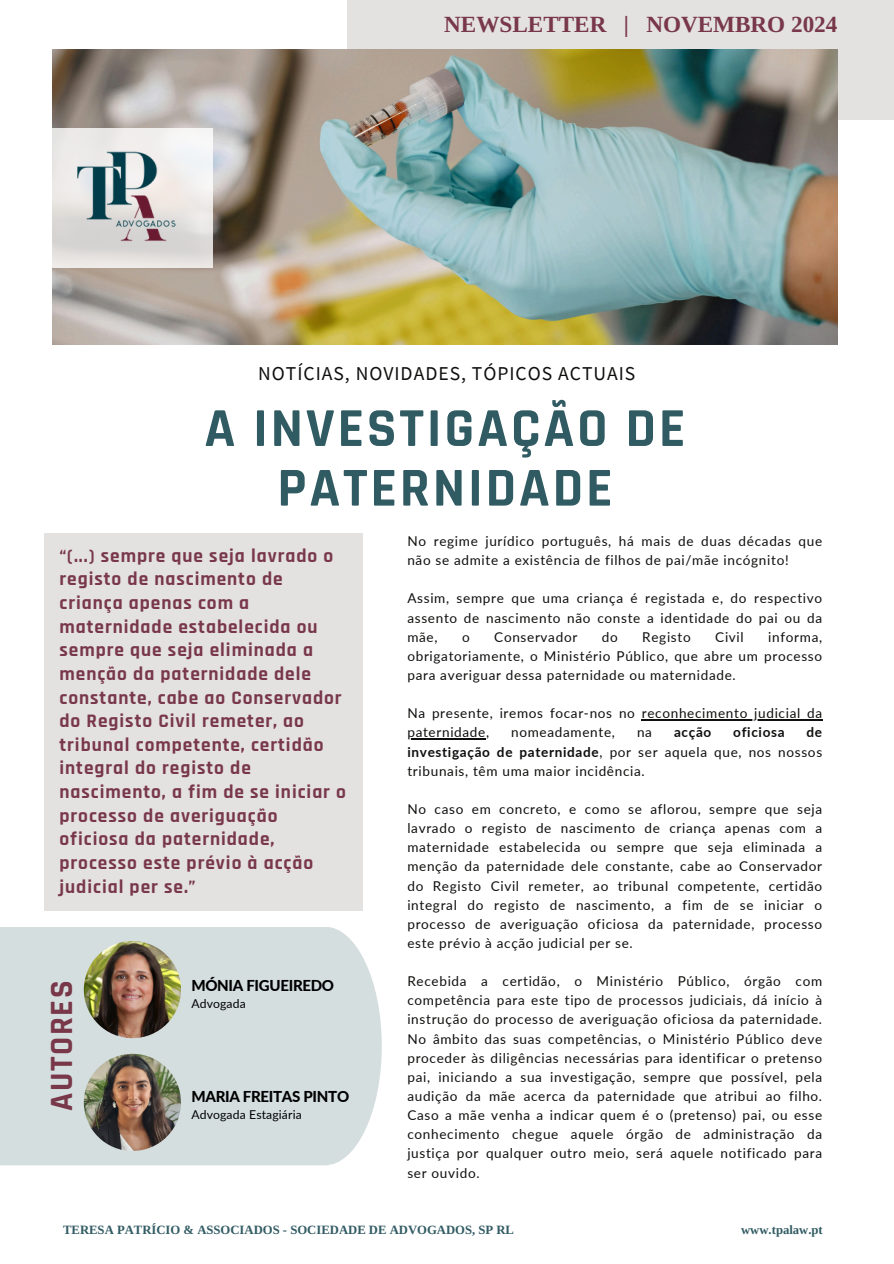
<style>
.page{position:relative;width:894px;height:1264px;background:#fff}
.page>*{position:absolute;margin:0;border:0;box-sizing:border-box;transform-origin:0 0}
.t1{font:700 55.35px/59.7px "Rajdhani";letter-spacing:.05em;color:#315b63;text-align:center}
.t2{font:700 32.85px "Rajdhani";letter-spacing:.05em;color:#783849}
.t3{font:700 23.25px "Libra Serif Modern";color:#783849}
.t4{font:19.65px "Source Sans Pro";letter-spacing:.05em;color:#100f0e}
.t5{font:700 19.35px/23.7px "Rajdhani";letter-spacing:.05em;color:#783849}
.t6{font:800 15px "Lato";letter-spacing:-.02em;color:#000}
.t7{font:13.5px/19.2px "Lato";letter-spacing:.05em;color:#100f0e;text-align:justify}
.t8{font:700 13.5px "Lato";letter-spacing:.05em;color:#100f0e}
.t9{font:700 12.75px "Libra Serif Modern";color:#315b63}
.t10{font:12.15px "Lato";letter-spacing:.01em;color:#000}
.s1{font-weight:700}
</style>
<div class="page">
<div style="left:347px;top:0;width:546px;height:119px;background:#e4e1e1"></div>
<img style="left:52px;top:50px;width:784px;height:294px">
<svg style="left:52px;top:128px;width:161px;height:140px;fill:#ebe8e6"></svg>
<img style="left:65px;top:138px;width:133px;height:118px">
<div style="left:45px;top:533px;width:318px;height:377px;background:#e4e1e1"></div>
<div style="left:0;top:927px;width:381px;height:238px;background:#d5dedf"></div>
<img style="left:84px;top:941px;width:97px;height:97px;border-radius:50%">
<img style="left:84px;top:1053px;width:97px;height:97px;border-radius:50%">
<hr style="left:641px;top:719px;width:181px;height:1px;background:#100f0e">
<hr style="left:407px;top:738px;width:79px;height:1px;background:#100f0e">
<p class="t3" style="left:444px;top:11px;width:394px">NEWSLETTER | NOVEMBRO 2024</p>
<h5 class="t4" style="left:258px;top:361px;width:378px">NOTÍCIAS, NOVIDADES, TÓPICOS ACTUAIS</h5>
<p class="t1" style="left:204px;top:400px;width:482px">A INVESTIGAÇÃO DE<br>PATERNIDADE</p>
<p class="t5" style="left:59px;top:544px;width:288px">“(...) sempre que seja lavrado o registo de nascimento de criança apenas com a maternidade estabelecida ou sempre que seja eliminada a menção da paternidade dele constante, cabe ao Conservador do Registo Civil remeter, ao tribunal competente, certidão integral do registo de nascimento, a fim de se iniciar o processo de averiguação oficiosa da paternidade, processo este prévio à acção judicial per se.”</p>
<p class="t2" style="left:41px;top:1111px;width:132px;rotate:-90deg">AUTORES</p>
<p class="t6" style="left:191px;top:975px;width:144px">MÓNIA FIGUEIREDO</p>
<p class="t10" style="left:191px;top:995px;width:56px">Advogada</p>
<p class="t6" style="left:191px;top:1086px;width:159px">MARIA FREITAS PINTO</p>
<p class="t10" style="left:191px;top:1107px;width:112px">Advogada Estagiária</p>
<h2 class="t7" style="left:407px;top:531px;width:416px">No regime jurídico português, há mais de duas décadas que não se admite a existência de filhos de pai/mãe incógnito!</h2>
<p class="t7" style="left:407px;top:588px;width:416px">Assim, sempre que uma criança é registada e, do respectivo assento de nascimento não conste a identidade do pai ou da mãe,</p>
<p class="t7" style="left:462px;top:627px;width:9px">o</p>
<p class="t7" style="left:494px;top:627px;width:84px">Conservador</p>
<p class="t7" style="left:601px;top:627px;width:17px">do</p>
<p class="t7" style="left:642px;top:627px;width:50px">Registo</p>
<p class="t7" style="left:715px;top:627px;width:30px">Civil</p>
<p class="t7" style="left:407px;top:627px;width:416px;text-indent:361px">informa, obrigatoriamente, o Ministério Público, que abre um processo para averiguar dessa paternidade ou maternidade.</p>
<p class="t7" style="left:407px;top:703px;width:229px">Na presente, iremos focar-nos no</p>
<h6 class="t7" style="left:641px;top:703px;width:182px">reconhecimento judicial da</h6>
<p class="t7" style="left:407px;top:722px;width:83px">paternidade,</p>
<p class="t7" style="left:511px;top:722px;width:105px">nomeadamente,</p>
<p class="t7" style="left:636px;top:722px;width:16px">na</p>
<p class="t8" style="left:673px;top:724px;width:39px">acção</p>
<p class="t8" style="left:733px;top:724px;width:53px">oficiosa</p>
<p class="t7" style="left:407px;top:722px;width:416px;text-indent:399px"><span class="s1">de investigação de paternidade</span>, por ser aquela que, nos nossos tribunais, têm uma maior incidência.</p>
<p class="t7" style="left:407px;top:799px;width:416px">No caso em concreto, e como se aflorou, sempre que seja</p>
<h6 class="t7" style="left:407px;top:818px;width:416px">lavrado o registo de nascimento de criança apenas com a maternidade estabelecida ou sempre que seja eliminada a menção da paternidade dele constante, cabe ao Conservador do Registo Civil remeter, ao tribunal competente, certidão integral do registo de nascimento, a fim de se iniciar o processo de averiguação oficiosa da paternidade, processo este prévio à acção judicial per se.</h6>
<h6 class="t7" style="left:407px;top:971px;width:416px">Recebida a certidão, o Ministério Público, órgão com</h6>
<p class="t7" style="left:407px;top:990px;width:416px">competência para este tipo de processos judiciais, dá início à instrução do processo de averiguação oficiosa da paternidade.<br>No âmbito das suas competências, o Ministério Público deve proceder às diligências necessárias para identificar o pretenso pai, iniciando a sua investigação, sempre que possível, pela audição da mãe acerca da paternidade que atribui ao filho.<br>Caso a mãe venha a indicar quem é o (pretenso) pai, ou esse conhecimento chegue aquele órgão de administração da justiça por qualquer outro meio, será aquele notificado para ser ouvido.</p>
<p class="t9" style="left:63px;top:1222px;width:452px">TERESA PATRÍCIO &amp; ASSOCIADOS - SOCIEDADE DE ADVOGADOS, SP RL</p>
<p class="t9" style="left:740px;top:1222px;width:83px">www.tpalaw.pt</p>
</div>
